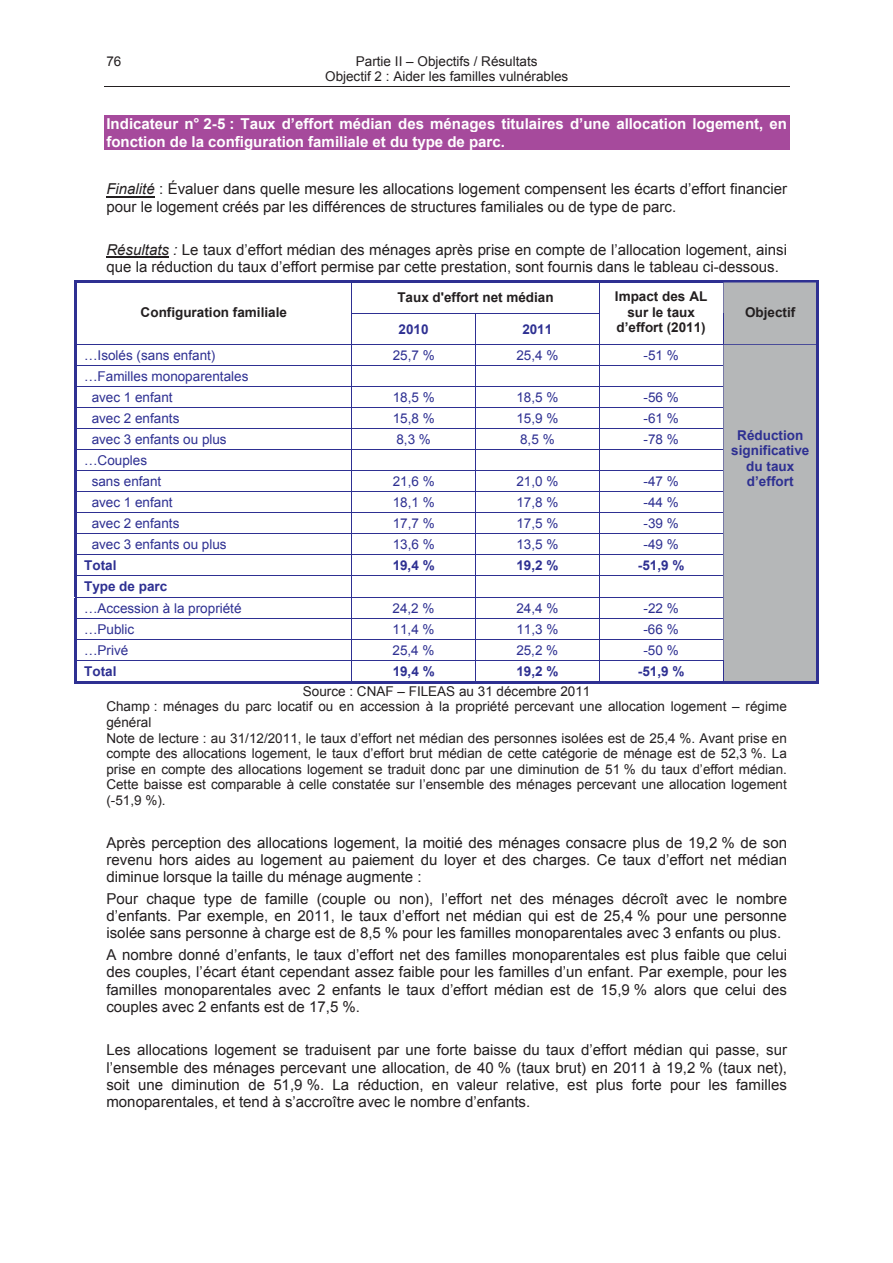
<style>
.page{position:relative;width:893px;height:1263px;background:#fff}
.page>*{position:absolute;margin:0;border:0;box-sizing:border-box;transform-origin:0 0}
.t1{font:15px/17.2px "Arial";color:#231f20;text-align:justify}
.t2{font:700 15px/17.2px "Arial";color:#fff}
.t3{font:13.5px/15.5px "Arial";color:#231f20;text-align:center}
.t4{font:13.5px/21px "Arial";color:#2e3092}
.t5{font:700 13.5px/15.5px "Arial";color:#2e3092;text-align:center}
.t6{font:700 13.5px/15.6px "Arial";color:#231f20;text-align:center}
.s1{font-style:italic}
</style>
<div class="page">
<hr style="left:104px;top:86px;width:685px;height:1px;background:#231f20">
<div style="left:104px;top:115px;width:685px;height:18px;background:#a64a9c"></div>
<div style="left:104px;top:133px;width:685px;height:17px;background:#a64a9c"></div>
<hr style="left:106px;top:196px;width:49px;height:1px;background:#231f20">
<hr style="left:106px;top:257px;width:63px;height:1px;background:#231f20">
<hr style="left:75px;top:280px;width:743px;height:3px;background:#2e3092">
<hr style="left:75px;top:283px;width:2px;height:30px;background:#2e3092">
<hr style="left:351px;top:283px;width:1px;height:30px;background:#2e3092">
<hr style="left:599px;top:283px;width:1px;height:30px;background:#2e3092">
<hr style="left:351px;top:313px;width:248px;height:1px;background:#2e3092">
<hr style="left:75px;top:314px;width:2px;height:30px;background:#2e3092">
<hr style="left:351px;top:314px;width:1px;height:30px;background:#2e3092">
<hr style="left:475px;top:314px;width:1px;height:30px;background:#2e3092">
<hr style="left:599px;top:314px;width:1px;height:30px;background:#2e3092">
<hr style="left:75px;top:344px;width:743px;height:1px;background:#2e3092">
<hr style="left:75px;top:345px;width:2px;height:20px;background:#2e3092">
<hr style="left:75px;top:365px;width:648px;height:1px;background:#2e3092">
<hr style="left:75px;top:366px;width:2px;height:20px;background:#2e3092">
<hr style="left:75px;top:386px;width:648px;height:1px;background:#2e3092">
<hr style="left:75px;top:387px;width:2px;height:20px;background:#2e3092">
<hr style="left:75px;top:407px;width:648px;height:1px;background:#2e3092">
<hr style="left:75px;top:408px;width:2px;height:20px;background:#2e3092">
<hr style="left:75px;top:428px;width:648px;height:1px;background:#2e3092">
<hr style="left:75px;top:429px;width:2px;height:20px;background:#2e3092">
<hr style="left:75px;top:449px;width:648px;height:1px;background:#2e3092">
<hr style="left:75px;top:450px;width:2px;height:20px;background:#2e3092">
<hr style="left:75px;top:470px;width:648px;height:1px;background:#2e3092">
<hr style="left:75px;top:471px;width:2px;height:20px;background:#2e3092">
<hr style="left:75px;top:491px;width:648px;height:1px;background:#2e3092">
<hr style="left:75px;top:492px;width:2px;height:20px;background:#2e3092">
<hr style="left:75px;top:512px;width:648px;height:1px;background:#2e3092">
<hr style="left:75px;top:513px;width:2px;height:20px;background:#2e3092">
<hr style="left:75px;top:533px;width:648px;height:1px;background:#2e3092">
<hr style="left:75px;top:534px;width:2px;height:20px;background:#2e3092">
<hr style="left:75px;top:554px;width:648px;height:1px;background:#2e3092">
<hr style="left:75px;top:555px;width:2px;height:20px;background:#2e3092">
<hr style="left:75px;top:575px;width:648px;height:1px;background:#2e3092">
<hr style="left:75px;top:576px;width:2px;height:21px;background:#2e3092">
<hr style="left:75px;top:597px;width:648px;height:1px;background:#2e3092">
<hr style="left:75px;top:598px;width:2px;height:20px;background:#2e3092">
<hr style="left:75px;top:618px;width:648px;height:1px;background:#2e3092">
<hr style="left:75px;top:619px;width:2px;height:20px;background:#2e3092">
<hr style="left:75px;top:639px;width:648px;height:1px;background:#2e3092">
<hr style="left:75px;top:640px;width:2px;height:20px;background:#2e3092">
<hr style="left:75px;top:660px;width:648px;height:1px;background:#2e3092">
<hr style="left:75px;top:661px;width:2px;height:22px;background:#2e3092">
<hr style="left:75px;top:681px;width:276px;height:2px;background:#2e3092">
<svg style="left:351px;top:345px;width:1px;height:336px"></svg>
<hr style="left:351px;top:681px;width:124px;height:2px;background:#2e3092">
<svg style="left:475px;top:345px;width:1px;height:336px"></svg>
<hr style="left:475px;top:681px;width:124px;height:2px;background:#2e3092">
<svg style="left:599px;top:345px;width:1px;height:336px"></svg>
<hr style="left:599px;top:681px;width:123px;height:2px;background:#2e3092">
<div style="left:722px;top:282px;width:96px;height:401px;background:#b5b7b8"></div>
<p class="t3" style="left:106px;top:53px;width:16px">76</p>
<p class="t3" style="left:325px;top:53px;width:245px">Partie II – Objectifs / Résultats<br>Objectif 2 : Aider les familles vulnérables</p>
<p class="t2" style="left:106px;top:115px;width:682px">Indicateur n° 2-5 : Taux d’effort médian des ménages titulaires d’une allocation logement, en fonction de la configuration familiale et du type de parc.</p>
<p class="t1" style="left:106px;top:181px;width:682px"><span class="s1">Finalité</span> : Évaluer dans quelle mesure les allocations logement compensent les écarts d’effort financier pour le logement créés par les différences de structures familiales ou de type de parc.</p>
<p class="t1" style="left:106px;top:241px;width:682px"><span class="s1">Résultats :</span> Le taux d’effort médian des ménages après prise en compte de l’allocation logement, ainsi que la réduction du taux d’effort permise par cette prestation, sont fournis dans le tableau ci-dessous.</p>
<p class="t6" style="left:397px;top:290px;width:158px">Taux d'effort net médian</p>
<p class="t6" style="left:141px;top:304px;width:148px">Configuration familiale</p>
<p class="t5" style="left:398px;top:321px;width:31px">2010</p>
<p class="t5" style="left:522px;top:321px;width:31px">2011</p>
<p class="t6" style="left:615px;top:289px;width:94px">Impact des AL sur le taux d’effort (2011)</p>
<p class="t6" style="left:745px;top:304px;width:52px">Objectif</p>
<p class="t4" style="left:84px;top:344px;width:133px">…Isolés (sans enfant)</p>
<p class="t4" style="left:392px;top:344px;width:43px">25,7 %</p>
<p class="t4" style="left:516px;top:344px;width:43px">25,4 %</p>
<p class="t4" style="left:643px;top:344px;width:37px">-51 %</p>
<p class="t4" style="left:92px;top:365px;width:158px;text-indent:-8px">…Familles monoparentales avec 1 enfant</p>
<p class="t4" style="left:393px;top:386px;width:43px">18,5 %</p>
<p class="t4" style="left:516px;top:386px;width:43px">18,5 %</p>
<p class="t4" style="left:643px;top:386px;width:37px">-56 %</p>
<p class="t4" style="left:92px;top:407px;width:89px">avec 2 enfants</p>
<p class="t4" style="left:392px;top:407px;width:43px">15,8 %</p>
<p class="t4" style="left:516px;top:407px;width:43px">15,9 %</p>
<p class="t4" style="left:643px;top:407px;width:37px">-61 %</p>
<p class="t4" style="left:92px;top:428px;width:136px">avec 3 enfants ou plus</p>
<p class="t4" style="left:396px;top:428px;width:36px">8,3 %</p>
<p class="t4" style="left:520px;top:428px;width:36px">8,5 %</p>
<p class="t4" style="left:643px;top:428px;width:37px">-78 %</p>
<p class="t4" style="left:92px;top:449px;width:71px;text-indent:-8px">…Couples sans enfant</p>
<p class="t4" style="left:392px;top:470px;width:43px">21,6 %</p>
<p class="t4" style="left:516px;top:470px;width:43px">21,0 %</p>
<p class="t4" style="left:643px;top:470px;width:37px">-47 %</p>
<p class="t4" style="left:92px;top:491px;width:82px">avec 1 enfant</p>
<p class="t4" style="left:393px;top:491px;width:43px">18,1 %</p>
<p class="t4" style="left:516px;top:491px;width:43px">17,8 %</p>
<p class="t4" style="left:643px;top:491px;width:37px">-44 %</p>
<p class="t4" style="left:92px;top:512px;width:89px">avec 2 enfants</p>
<p class="t4" style="left:392px;top:512px;width:43px">17,7 %</p>
<p class="t4" style="left:516px;top:512px;width:43px">17,5 %</p>
<p class="t4" style="left:643px;top:512px;width:37px">-39 %</p>
<p class="t4" style="left:92px;top:533px;width:136px">avec 3 enfants ou plus</p>
<p class="t4" style="left:393px;top:533px;width:43px">13,6 %</p>
<p class="t4" style="left:516px;top:533px;width:43px">13,5 %</p>
<p class="t4" style="left:643px;top:533px;width:37px">-49 %</p>
<p class="t5" style="left:84px;top:557px;width:34px">Total</p>
<p class="t5" style="left:392px;top:557px;width:44px">19,4 %</p>
<p class="t5" style="left:516px;top:557px;width:44px">19,2 %</p>
<p class="t5" style="left:638px;top:557px;width:48px">-51,9 %</p>
<p class="t5" style="left:84px;top:579px;width:85px">Type de parc</p>
<p class="t4" style="left:84px;top:598px;width:159px">…Accession à la propriété</p>
<p class="t4" style="left:392px;top:598px;width:43px">24,2 %</p>
<p class="t4" style="left:516px;top:598px;width:43px">24,4 %</p>
<p class="t4" style="left:643px;top:598px;width:37px">-22 %</p>
<p class="t4" style="left:84px;top:619px;width:52px">…Public</p>
<p class="t4" style="left:392px;top:619px;width:43px">11,4 %</p>
<p class="t4" style="left:516px;top:619px;width:43px">11,3 %</p>
<p class="t4" style="left:643px;top:619px;width:37px">-66 %</p>
<p class="t4" style="left:84px;top:640px;width:46px">…Privé</p>
<p class="t4" style="left:392px;top:640px;width:43px">25,4 %</p>
<p class="t4" style="left:516px;top:640px;width:43px">25,2 %</p>
<p class="t4" style="left:643px;top:640px;width:37px">-50 %</p>
<p class="t5" style="left:84px;top:663px;width:34px">Total</p>
<p class="t5" style="left:392px;top:663px;width:44px">19,4 %</p>
<p class="t5" style="left:516px;top:663px;width:44px">19,2 %</p>
<p class="t5" style="left:638px;top:663px;width:48px">-51,9 %</p>
<p class="t5" style="left:731px;top:427px;width:79px">Réduction significative du taux d’effort</p>
<p class="t3" style="left:106px;top:684px;width:682px;text-align:left;text-indent:196px">Source : CNAF – FILEAS au 31 décembre 2011<br>Champ : ménages du parc locatif ou en accession à la propriété percevant une allocation logement – régime général<br>Note de lecture : au 31/12/2011, le taux d’effort net médian des personnes isolées est de 25,4 %. Avant prise en compte des allocations logement, le taux d’effort brut médian de cette catégorie de ménage est de 52,3 %. La prise en compte des allocations logement se traduit donc par une diminution de 51 % du taux d’effort médian.<br>Cette baisse est comparable à celle constatée sur l’ensemble des ménages percevant une allocation logement (-51,9 %).</p>
<p class="t1" style="left:106px;top:834px;width:682px">Après perception des allocations logement, la moitié des ménages consacre plus de 19,2 % de son revenu hors aides au logement au paiement du loyer et des charges. Ce taux d’effort net médian diminue lorsque la taille du ménage augmente :</p>
<p class="t1" style="left:106px;top:890px;width:682px">Pour chaque type de famille (couple ou non), l’effort net des ménages décroît avec le nombre d’enfants. Par exemple, en 2011, le taux d’effort net médian qui est de 25,4 % pour une personne isolée sans personne à charge est de 8,5 % pour les familles monoparentales avec 3 enfants ou plus.</p>
<p class="t1" style="left:106px;top:946px;width:682px">A nombre donné d’enfants, le taux d’effort net des familles monoparentales est plus faible que celui des couples, l’écart étant cependant assez faible pour les familles d’un enfant. Par exemple, pour les familles monoparentales avec 2 enfants le taux d’effort médian est de 15,9 % alors que celui des couples avec 2 enfants est de 17,5 %.</p>
<p class="t1" style="left:106px;top:1042px;width:682px">Les allocations logement se traduisent par une forte baisse du taux d’effort médian qui passe, sur l’ensemble des ménages percevant une allocation, de 40 % (taux brut) en 2011 à 19,2 % (taux net), soit une diminution de 51,9 %. La réduction, en valeur relative, est plus forte pour les familles monoparentales, et tend à s’accroître avec le nombre d’enfants.</p>
</div>
